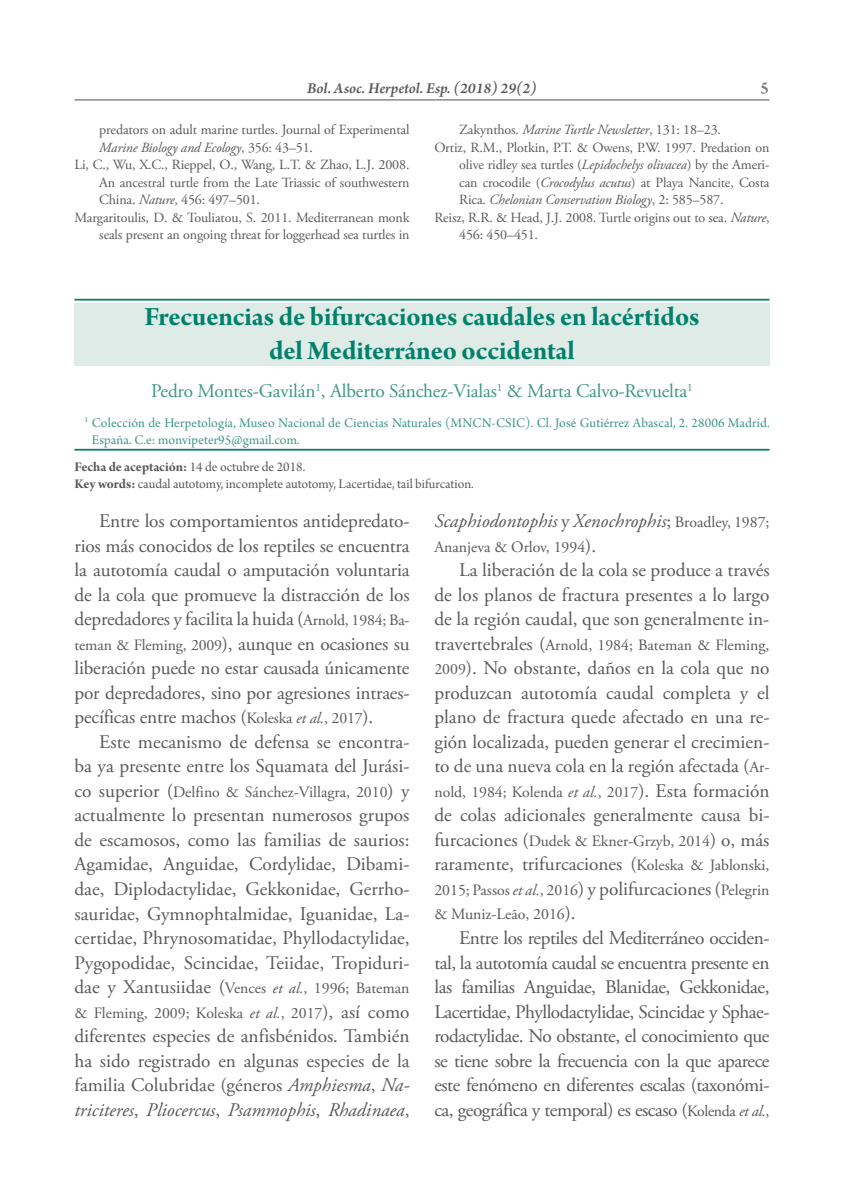
<style>
.page{position:relative;width:844px;height:1191px;background:#fff}
.page>*{position:absolute;margin:0;border:0;box-sizing:border-box;transform-origin:0 0}
.t1{font:28px/33.6px "Arno Pro Bold Subhead";letter-spacing:-.005em;color:#00816b;text-align:center}
.t2{font:19.25px/24.5px "Adobe Garamond Pro";color:#58585a;text-align:justify}
.t3{font:19.25px "Adobe Garamond Pro";letter-spacing:-.01em;color:#3d9684}
.t4{font:italic 19.25px "Adobe Garamond Pro";color:#58585a}
.t5{font:600 17.5px "Arno Pro";color:#58585a}
.t6{font:15.75px/24.5px "Adobe Garamond Pro";color:#58585a}
.t7{font:italic 600 15.75px "Arno Pro";color:#58585a}
.t8{font:14px "Adobe Garamond Pro";letter-spacing:-.01em;color:#58585a}
.t9{font:14px/17.5px "Arno Pro Subhead";letter-spacing:.01em;color:#3d9684}
.t10{font:italic 14px "Adobe Garamond Pro";letter-spacing:-.01em;color:#58585a}
.t11{font:14px "Arno Pro Subhead";color:#58585a}
.t12{font:14px "Arno Pro Bold Subhead";letter-spacing:-.005em;color:#58585a}
.s1{font-style:normal}
.s2{font-style:italic}
.s3{font-family:"Arno Pro Subhead"}
.s4{font-family:"Arno Pro Bold Subhead"}
.s5{font-size:15.75px}
.s6{font-style:italic;font-size:15.75px}
.s7{font-size:19.25px}
.s8{font-style:normal;font-size:15.75px}
</style>
<div class="page">
<hr style="left:74px;top:99px;width:695px;height:2px;background:#58585a">
<div style="left:74px;top:304px;width:695px;height:62px;background:#deebe6"></div>
<hr style="left:74px;top:299px;width:695px;height:1px;background:#00816b">
<hr style="left:74px;top:449px;width:695px;height:1px;background:#00816b">
<p class="t7" style="left:307px;top:79px;width:231px">Bol. Asoc. Herpetol. Esp. (2018) 29(2)</p>
<p class="t5" style="left:760px;top:78px;width:10px">5</p>
<p class="t8" style="left:99px;top:121px;width:312px">predators on adult marine turtles. Journal of Experimental</p>
<p class="t10" style="left:99px;top:139px;width:215px">Marine Biology and Ecology<span class="s1">, 356: 43–51.</span></p>
<p class="t8" style="left:74px;top:156px;width:336px">Li, C., Wu, X.C., Rieppel, O., Wang, L.T. &amp; Zhao, L.J. 2008.</p>
<p class="t8" style="left:99px;top:174px;width:312px">An ancestral turtle from the Late Triassic of southwestern</p>
<p class="t8" style="left:99px;top:191px;width:162px">China. <span class="s2">Nature</span>, 456: 497–501.</p>
<p class="t8" style="left:74px;top:209px;width:336px">Margaritoulis, D. &amp; Touliatou, S. 2011. Mediterranean monk</p>
<p class="t8" style="left:99px;top:226px;width:312px">seals present an ongoing threat for loggerhead sea turtles in</p>
<p class="t10" style="left:459px;top:121px;width:263px"><span class="s1">Zakynthos.</span> Marine Turtle Newsletter<span class="s1">, 131: 18–23.</span></p>
<p class="t8" style="left:434px;top:139px;width:336px">Ortiz, R.M., Plotkin, P.T. &amp; Owens, P.W. 1997. Predation on</p>
<p class="t8" style="left:459px;top:156px;width:312px">olive ridley sea turtles (<span class="s2">Lepidochelys olivacea</span>) by the Ameri-</p>
<p class="t8" style="left:459px;top:174px;width:312px">can crocodile (<span class="s2">Crocodylus acutus</span>) at Playa Nancite, Costa</p>
<p class="t10" style="left:459px;top:191px;width:266px"><span class="s1">Rica.</span> Chelonian Conservation Biology<span class="s1">, 2: 585–587.</span></p>
<p class="t8" style="left:434px;top:209px;width:336px">Reisz, R.R. &amp; Head, J.J. 2008. Turtle origins out to sea. <span class="s2">Nature</span>,</p>
<p class="t8" style="left:459px;top:226px;width:80px">456: 450–451.</p>
<h1 class="t1" style="left:144px;top:301px;width:556px">Frecuencias de bifurcaciones caudales en lacértidos del Mediterráneo occidental</h1>
<p class="t3" style="left:151px;top:380px;width:543px">Pedro Montes-Gavilán<sup>1</sup>, Alberto Sánchez-Vialas<sup>1</sup> &amp; Marta Calvo-Revuelta<sup>1</sup></p>
<p class="t9" style="left:92px;top:415px;width:679px;text-indent:-7px"><sup>1</sup> Colección de Herpetología, Museo Nacional de Ciencias Naturales (MNCN-CSIC). Cl. José Gutiérrez Abascal, 2. 28006 Madrid.<br>España. C.e: monvipeter95@gmail.com.</p>
<p class="t12" style="left:74px;top:458px;width:232px">Fecha de aceptación: <span class="s3">14 de octubre de 2018.</span></p>
<p class="t11" style="left:74px;top:476px;width:400px"><span class="s4">Key words:</span> caudal autotomy, incomplete autotomy, Lacertidae, tail bifurcation.</p>
<p class="t2" style="left:74px;top:509px;width:336px;text-indent:25px">Entre los comportamientos antidepredato&shy;rios más conocidos de los reptiles se encuentra la autotomía caudal o amputación voluntaria de la cola que promueve la distracción de los depredadores y facilita la huida (<span class="s5">Arnold, 1984; Ba&shy;teman &amp; Fleming, 2009</span>), aunque en ocasiones su liberación puede no estar causada únicamente por depredadores, sino por agresiones intraes&shy;pecíficas entre machos (<span class="s5">Koleska</span> <span class="s6">et al.</span><span class="s5">, 2017</span>).</p>
<p class="t2" style="left:74px;top:730px;width:336px;text-align:right">Este mecanismo de defensa se encontra-<br>ba ya presente entre los Squamata del Jurási-</p>
<p class="t6" style="left:74px;top:780px;width:336px"><span class="s7">co superior (</span>Delfino &amp; Sánchez-Villagra, 2010<span class="s7">) y</span></p>
<p class="t2" style="left:74px;top:803px;width:336px">actualmente lo presentan numerosos grupos de escamosos, como las familias de saurios:<br>Agamidae, Anguidae, Cordylidae, Dibami&shy;dae, Diplodactylidae, Gekkonidae, Gerrho&shy;sauridae, Gymnophtalmidae, Iguanidae, La&shy;certidae, Phrynosomatidae, Phyllodactylidae, Pygopodidae, Scincidae, Teiidae, Tropiduri-</p>
<p class="t6" style="left:74px;top:976px;width:336px"><span class="s7">dae y Xantusiidae (</span>Vences <span class="s2">et al.</span>, 1996; Bateman &amp; Fleming, 2009; Koleska <span class="s2">et al.</span>, 2017<span class="s7">), así como</span></p>
<p class="t2" style="left:74px;top:1024px;width:336px">diferentes especies de anfisbénidos. También ha sido registrado en algunas especies de la familia Colubridae (géneros <span class="s2">Amphiesma</span>, <span class="s2">Na&shy;triciteres</span>, <span class="s2">Pliocercus</span>, <span class="s2">Psammophis</span>, <span class="s2">Rhadinaea</span>,</p>
<p class="t4" style="left:434px;top:510px;width:336px">Scaphiodontophis <span class="s1">y</span> Xenochrophis<span class="s1">;</span> <span class="s8">Broadley, 1987;</span></p>
<p class="t6" style="left:434px;top:535px;width:163px">Ananjeva &amp; Orlov, 1994<span class="s7">).</span></p>
<p class="t2" style="left:434px;top:558px;width:336px;text-indent:25px">La liberación de la cola se produce a través de los planos de fractura presentes a lo largo de la región caudal, que son generalmente in-</p>
<p class="t6" style="left:434px;top:633px;width:336px"><span class="s7">travertebrales (</span>Arnold, 1984; Bateman &amp; Fleming,</p>
<p class="t2" style="left:434px;top:656px;width:336px"><span class="s5">2009</span>). No obstante, daños en la cola que no produzcan autotomía caudal completa y el plano de fractura quede afectado en una re&shy;gión localizada, pueden generar el crecimien&shy;to de una nueva cola en la región afectada (<span class="s5">Ar-</span></p>
<p class="t6" style="left:434px;top:780px;width:336px">nold, 1984; Kolenda <span class="s2">et al.</span>, 2017<span class="s7">). Esta formación</span></p>
<p class="t2" style="left:434px;top:803px;width:336px">de colas adicionales generalmente causa bi-</p>
<p class="t6" style="left:434px;top:829px;width:336px"><span class="s7">furcaciones (</span>Dudek &amp; Ekner-Grzyb, 2014<span class="s7">) o, más</span></p>
<p class="t2" style="left:434px;top:852px;width:336px">raramente, trifurcaciones (<span class="s5">Koleska &amp; Jablonski,</span></p>
<p class="t6" style="left:434px;top:878px;width:336px">2015; Passos <span class="s2">et al.</span>, 2016<span class="s7">) y polifurcaciones (</span>Pelegrin &amp; Muniz-Leão, 2016<span class="s7">).</span></p>
<p class="t2" style="left:434px;top:926px;width:336px;text-indent:25px">Entre los reptiles del Mediterráneo occiden&shy;tal, la autotomía caudal se encuentra presente en las familias Anguidae, Blanidae, Gekkonidae, Lacertidae, Phyllodactylidae, Scincidae y Sphae&shy;rodactylidae. No obstante, el conocimiento que se tiene sobre la frecuencia con la que aparece este fenómeno en diferentes escalas (taxonómi&shy;ca, geográfica y temporal) es escaso (<span class="s5">Kolenda</span> <span class="s6">et al.</span><span class="s5">,</span></p>
</div>
